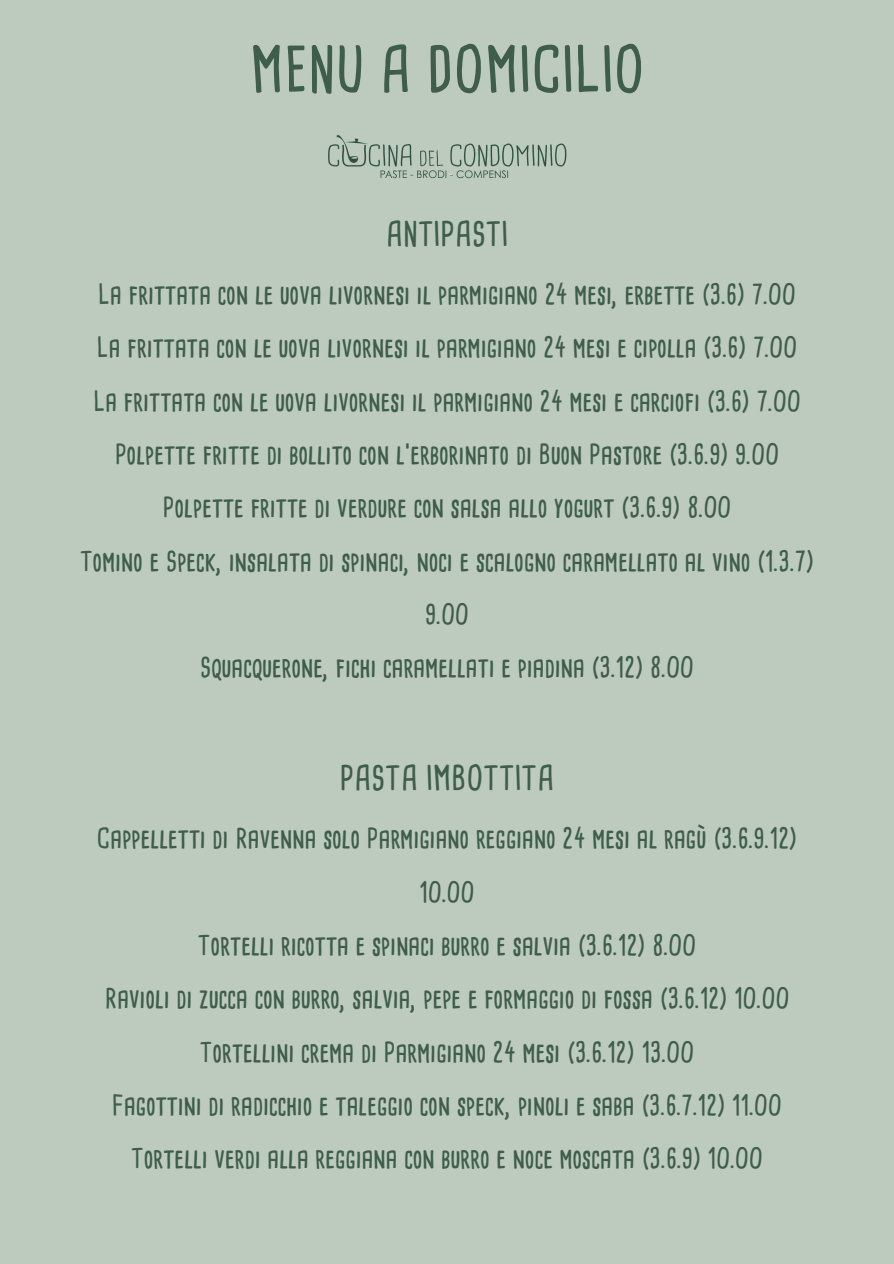
<style>
.page{position:relative;width:894px;height:1264px;background:#fff}
.page>*{position:absolute;margin:0;border:0;box-sizing:border-box;transform-origin:0 0}
.t1{font:700 61.2px "Cardenio Modern";color:#3f5d4b}
.t2{font:700 33px "Cardenio Modern";color:#3f5d4b}
.t3{font:700 26.85px/53.2px "Cardenio Modern";color:#3f5d4b;text-align:center}
</style>
<div class="page">
<div style="left:0;top:0;width:893px;height:1263px;background:#bdcbbe"></div>
<img style="left:328px;top:135px;width:239px;height:44px">
<p class="t1" style="left:249px;top:41px;width:396px">MENU A DOMICILIO</p>
<p class="t2" style="left:386px;top:218px;width:123px">ANTIPASTI</p>
<p class="t3" style="left:98px;top:269px;width:699px">La frittata con le uova livornesi il parmigiano 24 mesi, erbette (3.6) 7.00</p>
<p class="t3" style="left:97px;top:322px;width:701px">La frittata con le uova livornesi il parmigiano 24 mesi e cipolla (3.6) 7.00</p>
<p class="t3" style="left:93px;top:375px;width:709px">La frittata con le uova livornesi il parmigiano 24 mesi e carciofi (3.6) 7.00</p>
<p class="t3" style="left:115px;top:429px;width:665px">Polpette fritte di bollito con l’erborinato di Buon Pastore (3.6.9) 9.00</p>
<p class="t3" style="left:163px;top:482px;width:570px">Polpette fritte di verdure con salsa allo yogurt (3.6.9) 8.00</p>
<p class="t3" style="left:80px;top:535px;width:735px">Tomino e Speck, insalata di spinaci, noci e scalogno caramellato al vino (1.3.7)<br>9.00</p>
<p class="t3" style="left:200px;top:642px;width:495px">Squacquerone, fichi caramellati e piadina (3.12) 8.00</p>
<p class="t2" style="left:340px;top:762px;width:216px">PASTA IMBOTTITA</p>
<p class="t3" style="left:97px;top:813px;width:702px">Cappelletti di Ravenna solo Parmigiano reggiano 24 mesi al ragù (3.6.9.12)<br>10.00</p>
<p class="t3" style="left:198px;top:919px;width:499px">Tortelli ricotta e spinaci burro e salvia (3.6.12) 8.00</p>
<p class="t3" style="left:105px;top:973px;width:686px">Ravioli di zucca con burro, salvia, pepe e formaggio di fossa (3.6.12) 10.00</p>
<p class="t3" style="left:200px;top:1026px;width:496px">Tortellini crema di Parmigiano 24 mesi (3.6.12) 13.00</p>
<p class="t3" style="left:112px;top:1079px;width:671px">Fagottini di radicchio e taleggio con speck, pinoli e saba (3.6.7.12) 11.00</p>
<p class="t3" style="left:131px;top:1132px;width:633px">Tortelli verdi alla reggiana con burro e noce moscata (3.6.9) 10.00</p>
</div>
